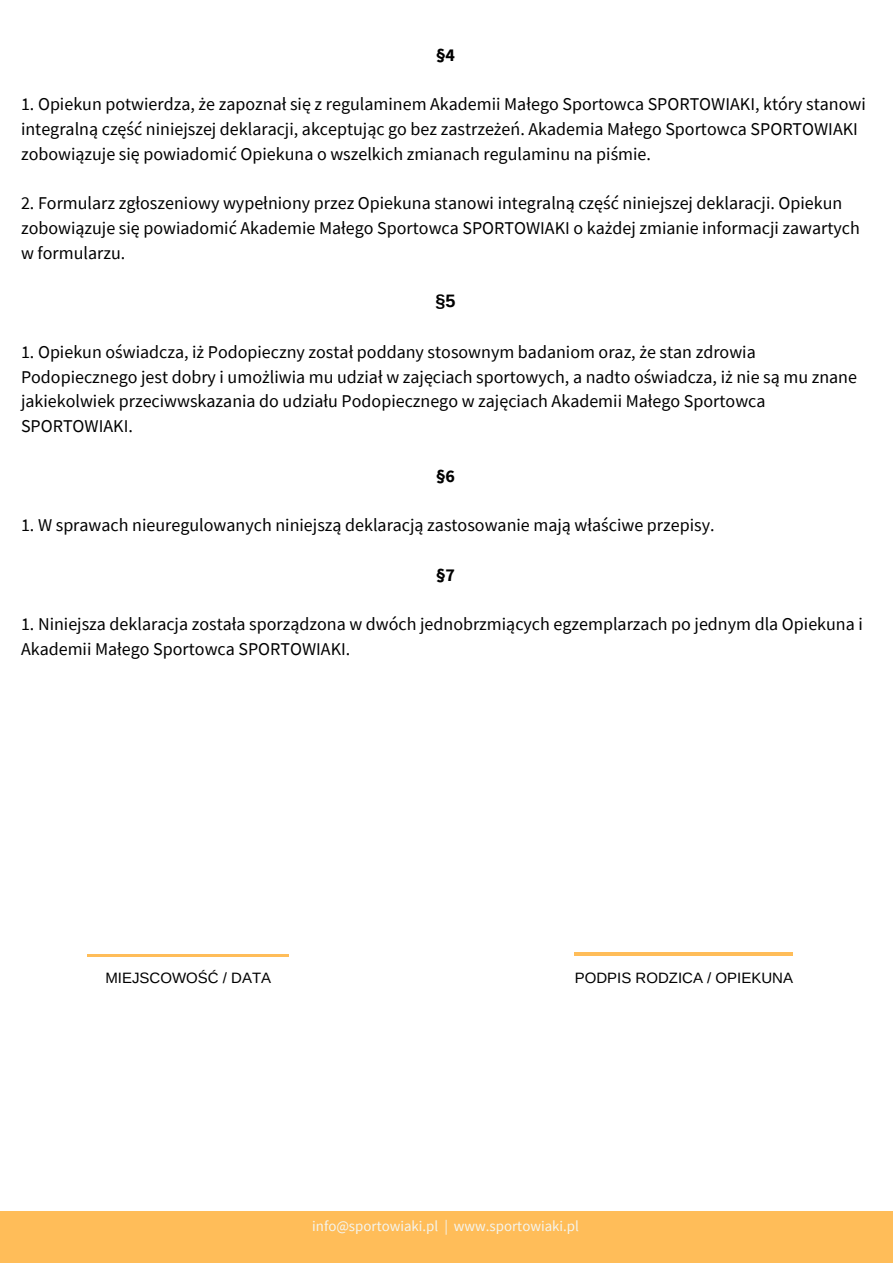
<style>
.page{position:relative;width:893px;height:1264px;background:#fff}
.page>*{position:absolute;margin:0;border:0;box-sizing:border-box;transform-origin:0 0}
.t1{font:18px/24.8px "Source Sans Pro";color:#000}
.t2{font:700 18px "Source Sans Pro";color:#000}
.t3{font:700 18px "Arimo";color:#000}
.t4{font:15px "Arimo";color:#000}
.t5{font:14.85px "Source Sans Pro";color:#f4f5ef}
</style>
<div class="page">
<div style="left:0;top:1210px;width:892px;height:52px;background:#ffbd59"></div>
<hr style="left:87px;top:954px;width:202px;height:3px;background:#ffbd59">
<hr style="left:574px;top:952px;width:219px;height:3px;background:#ffbd59">
<p class="t2" style="left:436px;top:43px;width:20px">§4</p>
<p class="t1" style="left:21px;top:92px;width:846px">1. Opiekun potwierdza, że zapoznał się z regulaminem Akademii Małego Sportowca SPORTOWIAKI, który stanowi integralną część niniejszej deklaracji, akceptując go bez zastrzeżeń. Akademia Małego Sportowca SPORTOWIAKI zobowiązuje się powiadomić Opiekuna o wszelkich zmianach regulaminu na piśmie.</p>
<p class="t1" style="left:21px;top:191px;width:840px">2. Formularz zgłoszeniowy wypełniony przez Opiekuna stanowi integralną część niniejszej deklaracji. Opiekun zobowiązuje się powiadomić Akademie Małego Sportowca SPORTOWIAKI o każdej zmianie informacji zawartych w formularzu.</p>
<p class="t3" style="left:435px;top:291px;width:21px">§5</p>
<p class="t1" style="left:21px;top:339px;width:837px">1. Opiekun oświadcza, iż Podopieczny został poddany stosownym badaniom oraz, że stan zdrowia Podopiecznego jest dobry i umożliwia mu udział w zajęciach sportowych, a nadto oświadcza, iż nie są mu znane jakiekolwiek przeciwwskazania do udziału Podopiecznego w zajęciach Akademii Małego Sportowca SPORTOWIAKI.</p>
<p class="t2" style="left:436px;top:464px;width:20px">§6</p>
<p class="t1" style="left:21px;top:512px;width:695px">1. W sprawach nieuregulowanych niniejszą deklaracją zastosowanie mają właściwe przepisy.</p>
<p class="t2" style="left:436px;top:563px;width:20px">§7</p>
<p class="t1" style="left:21px;top:611px;width:843px">1. Niniejsza deklaracja została sporządzona w dwóch jednobrzmiących egzemplarzach po jednym dla Opiekuna i<br>Akademii Małego Sportowca SPORTOWIAKI.</p>
<p class="t4" style="left:105px;top:969px;width:167px">MIEJSCOWOŚĆ / DATA</p>
<p class="t4" style="left:574px;top:969px;width:220px">PODPIS RODZICA / OPIEKUNA</p>
<p class="t5" style="left:312px;top:1216px;width:268px">info@sportowiaki.pl | www.sportowiaki.pl</p>
</div>
